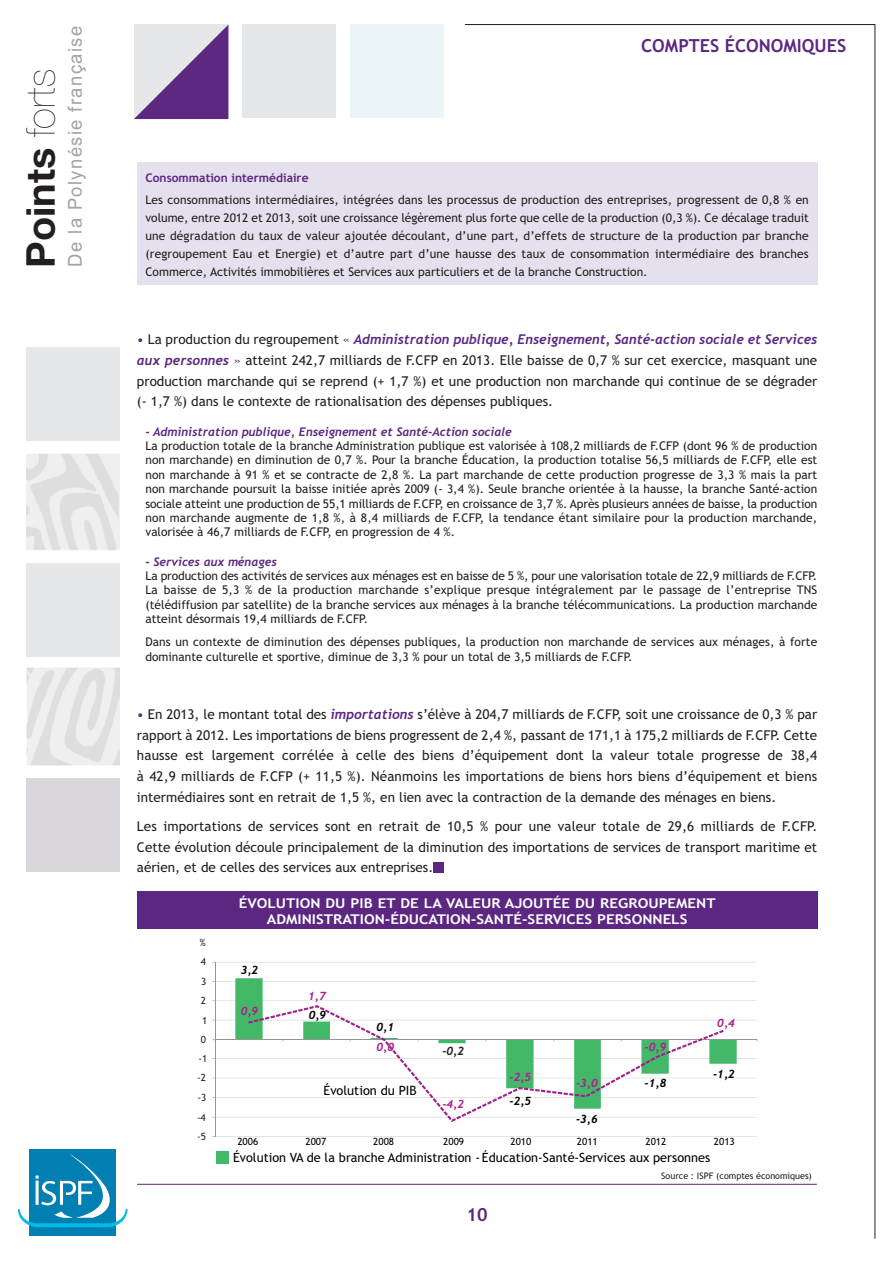
<style>
.page{position:relative;width:893px;height:1263px;background:#fff}
.page>*{position:absolute;margin:0;border:0;box-sizing:border-box;transform-origin:0 0}
.t1{font:700 39.75px "Helvetica Neue";color:#231f20}
.t2{font:19.2px "Arial";letter-spacing:.075em;color:#a2a3a7;scale:.96 1}
.t3{font:700 18px "Trebuchet MS";color:#5c2781}
.t4{font:13.5px/20.7px "Trebuchet MS";color:#231f20;text-align:justify}
.t5{font:700 13.5px/16.2px "Trebuchet MS";color:#fff;text-align:center;scale:1.12 1}
.t6{font:italic 700 13.5px "Trebuchet";color:#5c2781}
.t7{font:12.75px "Trebuchet MS";color:#000}
.t8{font:12px/14.4px "Trebuchet MS";color:#231f20;text-align:justify}
.t9{font:italic 700 12px "Trebuchet";color:#5c2781}
.t10{font:700 12px "Trebuchet MS";color:#5c2781}
.t11{font:italic 700 11.4px "Trebuchet";color:#a9218e}
.t12{font:italic 700 11.4px "Trebuchet";color:#000}
.t13{font:italic 700 11.4px "Trebuchet";color:#231f20}
.t14{font:9.9px "Trebuchet MS";color:#000}
.t15{font:9.9px/19.5px "Trebuchet MS";color:#231f20}
.t16{font:9px "Trebuchet MS";color:#231f20}
.s1{font-weight:200}
.s2{font-family:"Trebuchet MS";font-weight:400;font-style:normal}
.s3{font-family:"Trebuchet MS";font-weight:400;font-style:normal;color:#231f20}
.s4{font-family:"Trebuchet";font-weight:700;font-style:italic;color:#5c2781}
.s5{color:#5c2781}
</style>
<div class="page">
<div style="left:242px;top:25px;width:94px;height:93px;background:#e6e7e9"></div>
<div style="left:350px;top:25px;width:94px;height:93px;background:#eaf5f7"></div>
<div style="left:26px;top:347px;width:94px;height:94px;background:#e6e7e9"></div>
<div style="left:26px;top:563px;width:94px;height:93px;background:#e6e7e9"></div>
<div style="left:26px;top:778px;width:94px;height:94px;background:#d8d5db"></div>
<svg style="left:464px;top:24px;width:411px;height:1214px"></svg>
<div style="left:29px;top:1149px;width:87px;height:87px;background:#007fb2"></div>
<svg style="left:18px;top:1153px;width:123px;height:74px"></svg>
<svg style="left:134px;top:25px;width:94px;height:94px;background:#a188b5"></svg>
<img style="left:26px;top:453px;width:94px;height:97px">
<img style="left:26px;top:667px;width:94px;height:99px">
<div style="left:137px;top:162px;width:680px;height:123px;background:#e5e0ed"></div>
<hr style="left:215px;top:962px;width:542px;height:1px;background:#d1d2d4">
<hr style="left:215px;top:981px;width:542px;height:1px;background:#d1d2d4">
<hr style="left:215px;top:1000px;width:542px;height:1px;background:#d1d2d4">
<hr style="left:215px;top:1020px;width:542px;height:1px;background:#d1d2d4">
<hr style="left:215px;top:1058px;width:542px;height:1px;background:#d1d2d4">
<hr style="left:215px;top:1078px;width:542px;height:1px;background:#d1d2d4">
<hr style="left:215px;top:1097px;width:542px;height:1px;background:#d1d2d4">
<hr style="left:215px;top:1117px;width:542px;height:1px;background:#d1d2d4">
<hr style="left:215px;top:1136px;width:542px;height:1px;background:#d1d2d4">
<svg style="left:235px;top:978px;width:502px;height:131px"></svg>
<hr style="left:215px;top:962px;width:1px;height:174px;background:#939598">
<hr style="left:215px;top:1039px;width:542px;height:1px;background:#939598">
<svg style="left:246px;top:1004px;width:480px;height:119px"></svg>
<div style="left:216px;top:1151px;width:12px;height:12px;background:#44b869"></div>
<div style="left:137px;top:891px;width:680px;height:37px;background:#5c2781"></div>
<hr style="left:137px;top:1184px;width:680px;height:1px;background:#5c2781">
<div style="left:433px;top:862px;width:11px;height:10px;background:#5c2781"></div>
<h1 class="t1" style="left:16px;top:268px;width:201px;rotate:-90deg">Points <span class="s1">forts</span></h1>
<h2 class="t2" style="left:62px;top:267px;width:252px;rotate:-90deg">De la Polynésie française</h2>
<h3 class="t3" style="left:641px;top:35px;width:206px">COMPTES ÉCONOMIQUES</h3>
<p class="t10" style="left:145px;top:171px;width:165px">Consommation intermédiaire</p>
<p class="t8" style="left:145px;top:191px;width:665px;line-height:18px">Les consommations intermédiaires, intégrées dans les processus de production des entreprises, progressent de 0,8 % en volume, entre 2012 et 2013, soit une croissance légèrement plus forte que celle de la production (0,3 %). Ce décalage traduit une dégradation du taux de valeur ajoutée découlant, d’une part, d’effets de structure de la production par branche (regroupement Eau et Energie) et d’autre part d’une hausse des taux de consommation intermédiaire des branches Commerce, Activités immobilières et Services aux particuliers et de la branche Construction.</p>
<p class="t6" style="left:137px;top:332px;width:682px"><span class="s2">•</span> <span class="s3">La production du regroupement</span> <span class="s2">«</span> Administration publique, Enseignement, Santé-action sociale et Services</p>
<p class="t4" style="left:137px;top:350px;width:682px"><span class="s4">aux personnes</span> <span class="s5">»</span> atteint 242,7 milliards de F.CFP en 2013. Elle baisse de 0,7 % sur cet exercice, masquant une production marchande qui se reprend (+ 1,7 %) et une production non marchande qui continue de se dégrader (- 1,7 %) dans le contexte de rationalisation des dépenses publiques.</p>
<p class="t9" style="left:145px;top:424px;width:368px">- Administration publique, Enseignement et Santé-Action sociale</p>
<p class="t8" style="left:145px;top:439px;width:673px">La production totale de la branche Administration publique est valorisée à 108,2 milliards de F.CFP (dont 96 % de production non marchande) en diminution de 0,7 %. Pour la branche Éducation, la production totalise 56,5 milliards de F.CFP, elle est non marchande à 91 % et se contracte de 2,8 %. La part marchande de cette production progresse de 3,3 % mais la part non marchande poursuit la baisse initiée après 2009 (- 3,4 %). Seule branche orientée à la hausse, la branche Santé-action sociale atteint une production de 55,1 milliards de F.CFP, en croissance de 3,7 %. Après plusieurs années de baisse, la production non marchande augmente de 1,8 %, à 8,4 milliards de F.CFP, la tendance étant similaire pour la production marchande, valorisée à 46,7 milliards de F.CFP, en progression de 4 %.</p>
<p class="t9" style="left:145px;top:554px;width:133px">- Services aux ménages</p>
<p class="t8" style="left:145px;top:569px;width:673px">La production des activités de services aux ménages est en baisse de 5 %, pour une valorisation totale de 22,9 milliards de F.CFP.<br>La baisse de 5,3 % de la production marchande s’explique presque intégralement par le passage de l’entreprise TNS (télédiffusion par satellite) de la branche services aux ménages à la branche télécommunications. La production marchande atteint désormais 19,4 milliards de F.CFP.</p>
<p class="t8" style="left:145px;top:635px;width:673px">Dans un contexte de diminution des dépenses publiques, la production non marchande de services aux ménages, à forte dominante culturelle et sportive, diminue de 3,3 % pour un total de 3,5 milliards de F.CFP.</p>
<p class="t4" style="left:137px;top:704px;width:682px"><span class="s5">•</span> En 2013, le montant total des <span class="s4">importations</span> s’élève à 204,7 milliards de F.CFP, soit une croissance de 0,3 % par rapport à 2012. Les importations de biens progressent de 2,4 %, passant de 171,1 à 175,2 milliards de F.CFP. Cette hausse est largement corrélée à celle des biens d’équipement dont la valeur totale progresse de 38,4 à 42,9 milliards de F.CFP (+ 11,5 %). Néanmoins les importations de biens hors biens d’équipement et biens intermédiaires sont en retrait de 1,5 %, en lien avec la contraction de la demande des ménages en biens.</p>
<p class="t4" style="left:137px;top:816px;width:682px">Les importations de services sont en retrait de 10,5 % pour une valeur totale de 29,6 milliards de F.CFP.<br>Cette évolution découle principalement de la diminution des importations de services de transport maritime et aérien, et de celles des services aux entreprises.</p>
<p class="t15" style="left:200px;top:933px;width:7px">%</p>
<p class="t15" style="left:201px;top:952px;width:7px">4</p>
<p class="t15" style="left:201px;top:972px;width:7px">3</p>
<p class="t15" style="left:201px;top:990px;width:7px">2</p>
<p class="t15" style="left:202px;top:1011px;width:7px">1</p>
<p class="t15" style="left:201px;top:1030px;width:7px">0</p>
<p class="t15" style="left:197px;top:1049px;width:12px;line-height:19px">-1 -2</p>
<p class="t15" style="left:197px;top:1088px;width:11px;text-align:justify">-3 -4 -5</p>
<p class="t5" style="left:239px;top:895px;width:427px">ÉVOLUTION DU PIB ET DE LA VALEUR AJOUTÉE DU REGROUPEMENT<br>ADMINISTRATION-ÉDUCATION-SANTÉ-SERVICES PERSONNELS</p>
<p class="t12" style="left:241px;top:963px;width:19px">3,2</p>
<p class="t11" style="left:241px;top:1004px;width:19px">0,9</p>
<p class="t11" style="left:308px;top:989px;width:19px">1,7</p>
<p class="t12" style="left:309px;top:1008px;width:19px">0,9</p>
<p class="t12" style="left:377px;top:1020px;width:19px">0,1</p>
<p class="t11" style="left:377px;top:1040px;width:19px">0,0</p>
<p class="t7" style="left:323px;top:1082px;width:95px">Évolution du PIB</p>
<p class="t13" style="left:442px;top:1043px;width:23px">-0,2</p>
<p class="t11" style="left:510px;top:1070px;width:23px">-2,5</p>
<p class="t11" style="left:442px;top:1097px;width:23px">-4,2</p>
<p class="t12" style="left:510px;top:1094px;width:23px">-2,5</p>
<p class="t11" style="left:645px;top:1040px;width:23px">-0,9</p>
<p class="t11" style="left:576px;top:1076px;width:23px">-3,0</p>
<p class="t12" style="left:645px;top:1076px;width:23px">-1,8</p>
<p class="t12" style="left:576px;top:1111px;width:23px">-3,6</p>
<p class="t11" style="left:717px;top:1016px;width:19px">0,4</p>
<p class="t12" style="left:713px;top:1067px;width:23px">-1,2</p>
<p class="t14" style="left:237px;top:1136px;width:22px">2006</p>
<p class="t14" style="left:305px;top:1136px;width:22px">2007</p>
<p class="t14" style="left:373px;top:1136px;width:22px">2008</p>
<p class="t14" style="left:443px;top:1136px;width:22px">2009</p>
<p class="t14" style="left:510px;top:1136px;width:22px">2010</p>
<p class="t14" style="left:577px;top:1136px;width:22px">2011</p>
<p class="t14" style="left:645px;top:1136px;width:22px">2012</p>
<p class="t14" style="left:714px;top:1136px;width:22px">2013</p>
<p class="t7" style="left:233px;top:1150px;width:479px">Évolution VA de la branche Administration -Éducation-Santé-Services aux personnes</p>
<h3 class="t3" style="left:467px;top:1204px;width:23px">10</h3>
<p class="t16" style="left:661px;top:1170px;width:152px">Source : ISPF (comptes économiques)</p>
</div>
